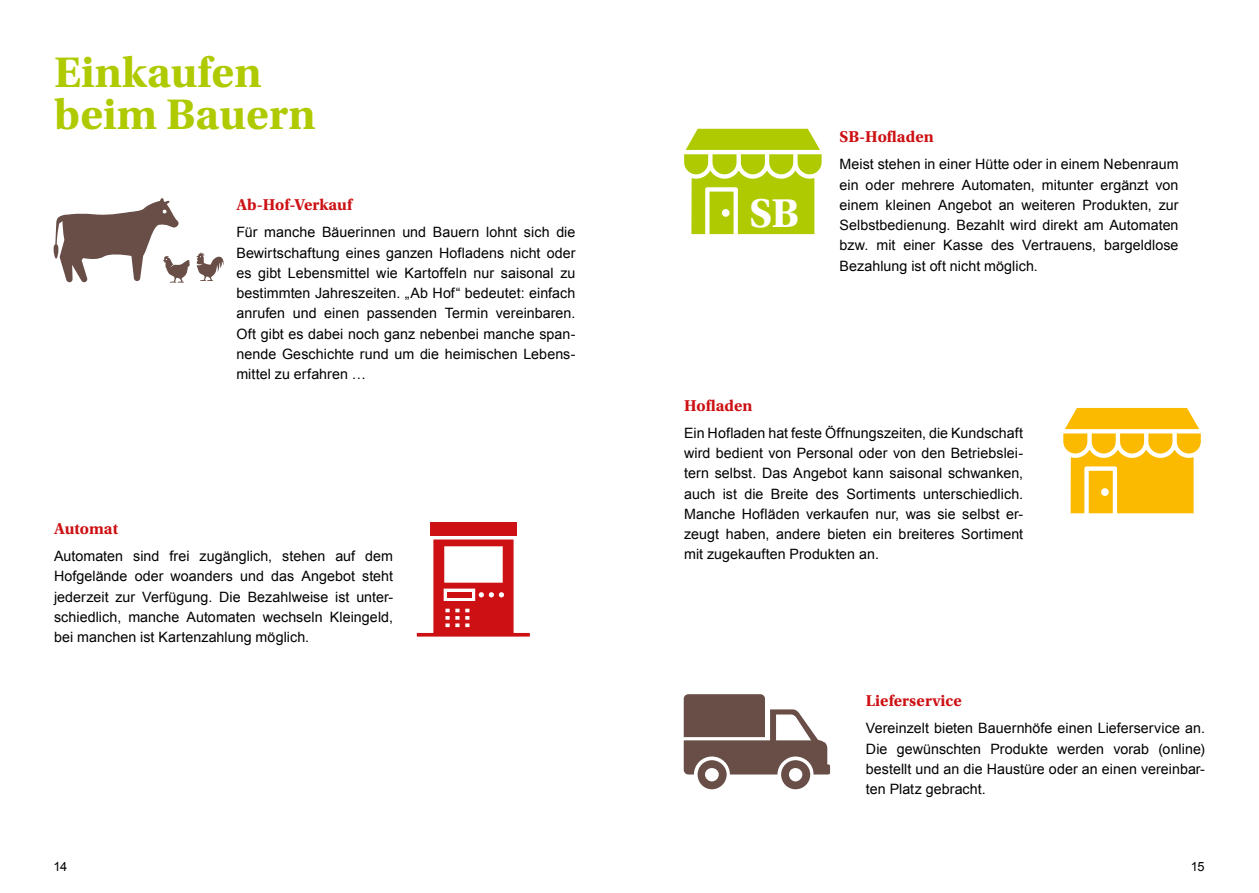
<style>
.page{position:relative;width:1259px;height:893px;background:#fff}
.page>*{position:absolute;margin:0;border:0;box-sizing:border-box;transform-origin:0 0}
.t1{font:700 45px/42px "Utopia Std";color:#afca00}
.t2{font:700 42.3px "Utopia Std";color:#fff}
.t3{font:700 16.5px "Utopia Std";color:#cd1013}
.t4{font:14.25px/20.2px "Arial";letter-spacing:.005em;color:#000;text-align:justify}
.t5{font:12.75px "Arial";color:#000}
</style>
<div class="page">
<svg style="left:54px;top:198px;width:136px;height:85px"></svg>
<svg style="left:196px;top:252px;width:28px;height:29px"></svg>
<svg style="left:684px;top:694px;width:146px;height:95px"></svg>
<svg style="left:684px;top:129px;width:137px;height:105px"></svg>
<svg style="left:417px;top:539px;width:113px;height:98px"></svg>
<div style="left:430px;top:522px;width:87px;height:14px;background:#cd1013"></div>
<div style="left:447px;top:592px;width:24px;height:5px;background:#cd1013"></div>
<svg style="left:1063px;top:408px;width:137px;height:105px"></svg>
<h1 class="t1" style="left:54px;top:51px;width:263px">Einkaufen beim Bauern</h1>
<p class="t3" style="left:236px;top:195px;width:117px">Ab-Hof-Verkauf</p>
<p class="t4" style="left:236px;top:222px;width:340px">Für manche Bäuerinnen und Bauern lohnt sich die Bewirtschaftung eines ganzen Hofladens nicht oder es gibt Lebensmittel wie Kartoffeln nur saisonal zu bestimmten Jahreszeiten. „Ab Hof“ bedeutet: einfach anrufen und einen passenden Termin vereinbaren.<br>Oft gibt es dabei noch ganz nebenbei manche span&shy;nende Geschichte rund um die heimischen Lebens&shy;mittel zu erfahren …</p>
<p class="t3" style="left:54px;top:519px;width:66px">Automat</p>
<p class="t4" style="left:54px;top:546px;width:340px">Automaten sind frei zugänglich, stehen auf dem Hofgelände oder woanders und das Angebot steht jederzeit zur Verfügung. Die Bezahlweise ist unter&shy;schiedlich, manche Automaten wechseln Kleingeld, bei manchen ist Kartenzahlung möglich.</p>
<h2 class="t2" style="left:749px;top:188px;width:51px">SB</h2>
<p class="t3" style="left:839px;top:127px;width:96px">SB-Hofladen</p>
<p class="t4" style="left:839px;top:154px;width:340px">Meist stehen in einer Hütte oder in einem Nebenraum ein oder mehrere Automaten, mitunter ergänzt von einem kleinen Angebot an weiteren Produkten, zur Selbstbedienung. Bezahlt wird direkt am Automaten bzw. mit einer Kasse des Vertrauens, bargeldlose Bezahlung ist oft nicht möglich.</p>
<p class="t3" style="left:684px;top:396px;width:70px">Hofladen</p>
<p class="t4" style="left:684px;top:423px;width:340px">Ein Hofladen hat feste Öffnungszeiten, die Kundschaft wird bedient von Personal oder von den Betriebslei&shy;tern selbst. Das Angebot kann saisonal schwanken, auch ist die Breite des Sortiments unterschiedlich.<br>Manche Hofläden verkaufen nur, was sie selbst er&shy;zeugt haben, andere bieten ein breiteres Sortiment mit zugekauften Produkten an.</p>
<p class="t3" style="left:866px;top:691px;width:98px">Lieferservice</p>
<p class="t4" style="left:866px;top:718px;width:340px">Vereinzelt bieten Bauernhöfe einen Lieferservice an.<br>Die gewünschten Produkte werden vorab (online) bestellt und an die Haustüre oder an einen vereinbar&shy;ten Platz gebracht.</p>
<p class="t5" style="left:54px;top:858px;width:15px">14</p>
<p class="t5" style="left:1191px;top:858px;width:15px">15</p>
</div>
